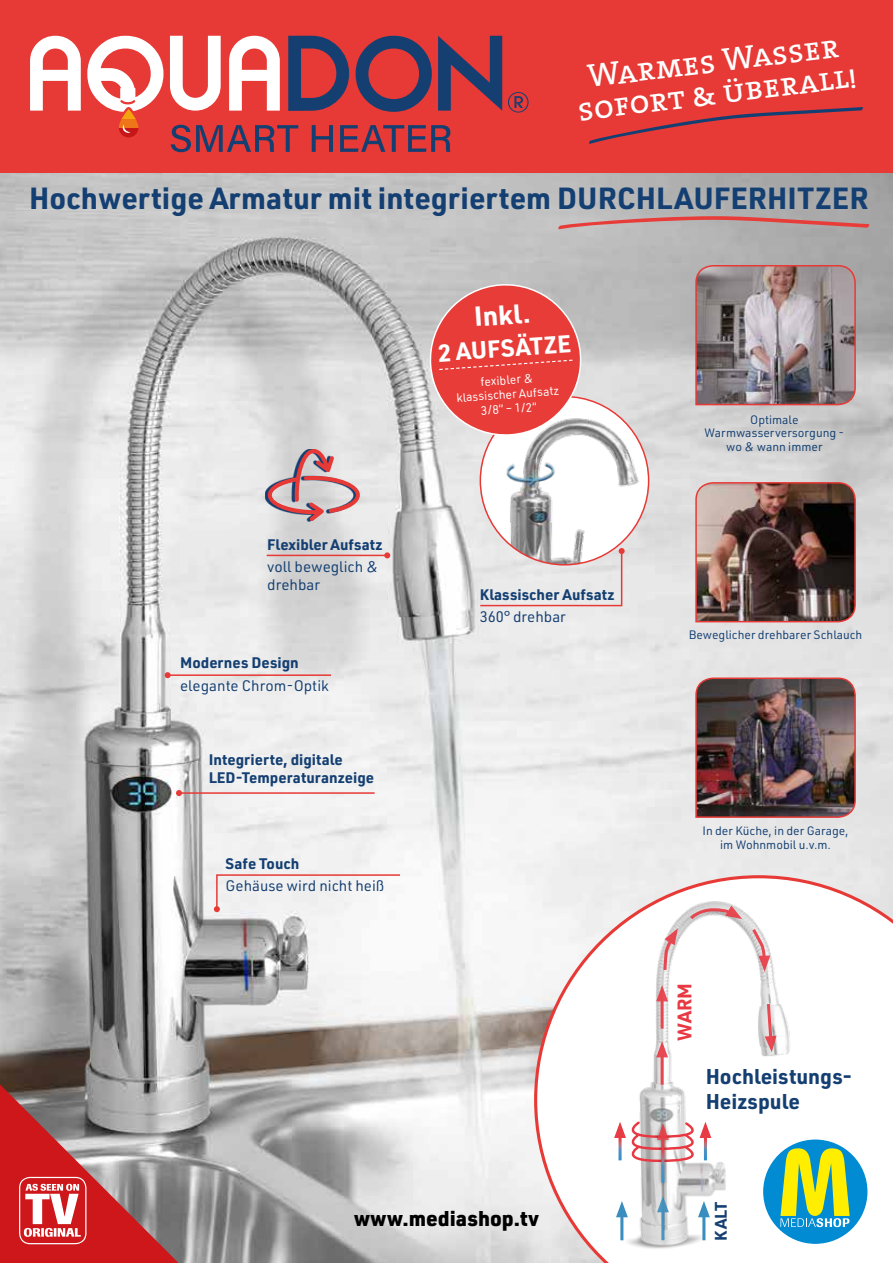
<style>
.page{position:relative;width:893px;height:1263px;background:#fff}
.page>*{position:absolute;margin:0;border:0;box-sizing:border-box;transform-origin:0 0}
.t1{font:33px/32px "The Serif Caps";color:#fff;text-align:center}
.t2{font:700 30px "URWDIN";color:#143f72}
.t3{font:700 27px "URWDIN";color:#fff}
.t4{font:700 24px "URWDIN";color:#fff}
.t5{font:700 21px/25.2px "URWDIN";color:#143f72}
.t6{font:900 21px "URWDIN";color:#000}
.t7{font:700 19.35px "URWDIN";color:#e83943}
.t8{font:700 16.5px "URWDIN";color:#143f72}
.t9{font:700 15px/18px "URWDIN";color:#143f72}
.t10{font:15px/18px "URWDIN";color:#143f72}
.t11{font:12px/13.5px "URWDIN";color:#143f72;text-align:center}
.t12{font:12px/14.4px "URWDIN";color:#fff;text-align:center}
</style>
<div class="page">
<img style="left:0;top:173px;width:893px;height:1090px">
<div style="left:0;top:0;width:893px;height:173px;background:#e73935"></div>
<hr style="left:179px;top:792px;width:196px;height:2px;background:#e73935">
<svg style="left:176px;top:790px;width:6px;height:6px"></svg>
<hr style="left:267px;top:555px;width:120px;height:1px;background:#e73935">
<svg style="left:384px;top:552px;width:6px;height:6px"></svg>
<svg style="left:265px;top:449px;width:3px;height:72px"></svg>
<svg style="left:268px;top:449px;width:92px;height:72px;background:#cfb1b4"></svg>
<hr style="left:168px;top:674px;width:163px;height:2px;background:#e73935">
<svg style="left:165px;top:672px;width:6px;height:6px"></svg>
<svg style="left:214px;top:873px;width:187px;height:39px"></svg>
<svg style="left:589px;top:107px;width:274px;height:37px"></svg>
<img style="left:480px;top:396px;width:169px;height:169px;border-radius:84px">
<svg style="left:428px;top:282px;width:155px;height:156px;background:#e16663"></svg>
<svg style="left:534px;top:875px;width:359px;height:388px"></svg>
<svg style="left:171px;top:125px;width:127px;height:27px"></svg>
<svg style="left:312px;top:125px;width:21px;height:27px"></svg>
<svg style="left:340px;top:125px;width:110px;height:27px"></svg>
<svg style="left:508px;top:92px;width:21px;height:21px"></svg>
<div style="left:119px;top:128px;width:19px;height:9px;background:#c61617"></div>
<div style="left:119px;top:119px;width:19px;height:9px;background:#ee7618"></div>
<svg style="left:121px;top:112px;width:15px;height:7px"></svg>
<svg style="left:123px;top:125px;width:7px;height:8px"></svg>
<svg style="left:30px;top:36px;width:51px;height:75px"></svg>
<svg style="left:170px;top:36px;width:51px;height:75px"></svg>
<svg style="left:229px;top:36px;width:51px;height:75px"></svg>
<svg style="left:288px;top:36px;width:61px;height:75px"></svg>
<svg style="left:356px;top:36px;width:76px;height:76px"></svg>
<svg style="left:438px;top:36px;width:64px;height:75px"></svg>
<svg style="left:87px;top:36px;width:76px;height:76px"></svg>
<img style="left:695px;top:677px;width:162px;height:142px">
<img style="left:695px;top:481px;width:162px;height:142px">
<img style="left:695px;top:264px;width:162px;height:142px">
<svg style="left:479px;top:548px;width:146px;height:59px;background:#e4dada"></svg>
<svg style="left:557px;top:216px;width:313px;height:14px;background:#c19695"></svg>
<div style="left:763px;top:1139px;width:104px;height:105px;background:#008bd2;border-radius:50%"></div>
<svg style="left:780px;top:1148px;width:70px;height:79px"></svg>
<svg style="left:0;top:1071px;width:191px;height:192px;background:#af6868"></svg>
<h1 class="t1" style="left:572px;top:61px;width:282px;rotate:-7deg">Warmes Wasser sofort &amp; überall!</h1>
<h2 class="t2" style="left:29px;top:177px;width:841px">Hochwertige Armatur mit integriertem DURCHLAUFERHITZER</h2>
<p class="t9" style="left:267px;top:535px;width:117px">Flexibler Aufsatz</p>
<p class="t10" style="left:267px;top:557px;width:113px">voll beweglich &amp; drehbar</p>
<p class="t9" style="left:180px;top:653px;width:120px">Modernes Design</p>
<p class="t10" style="left:180px;top:676px;width:150px">elegante Chrom-Optik</p>
<p class="t9" style="left:209px;top:750px;width:167px">Integrierte, digitale<br>LED-Temperaturanzeige</p>
<p class="t9" style="left:226px;top:854px;width:75px">Safe Touch</p>
<p class="t10" style="left:226px;top:876px;width:160px">Gehäuse wird nicht heiß</p>
<h3 class="t3" style="left:473px;top:298px;width:58px;rotate:-4deg">Inkl.</h3>
<h3 class="t4" style="left:437px;top:337px;width:135px;rotate:-4deg">2 AUFSÄTZE</h3>
<p class="t12" style="left:455px;top:376px;width:105px;rotate:-4deg">fexibler &amp; klassischer Aufsatz<br>3/8‘‘ – 1/2‘‘</p>
<p class="t9" style="left:480px;top:585px;width:136px">Klassischer Aufsatz</p>
<p class="t10" style="left:480px;top:607px;width:88px">360° drehbar</p>
<h3 class="t6" style="left:354px;top:1204px;width:187px">www.mediashop.tv</h3>
<p class="t11" style="left:704px;top:412px;width:141px">Optimale<br>Warmwasserversorgung - wo &amp; wann immer</p>
<p class="t11" style="left:689px;top:627px;width:175px">Beweglicher drehbarer Schlauch</p>
<p class="t11" style="left:702px;top:824px;width:148px">In der Küche, in der Garage, im Wohnmobil u.v.m.</p>
<h3 class="t7" style="left:671px;top:1041px;width:59px;rotate:-90deg">WARM</h3>
<h3 class="t5" style="left:706px;top:1063px;width:148px">Hochleistungs-<br>Heizspule</h3>
<h3 class="t8" style="left:710px;top:1241px;width:41px;rotate:-90deg">KALT</h3>
</div>
